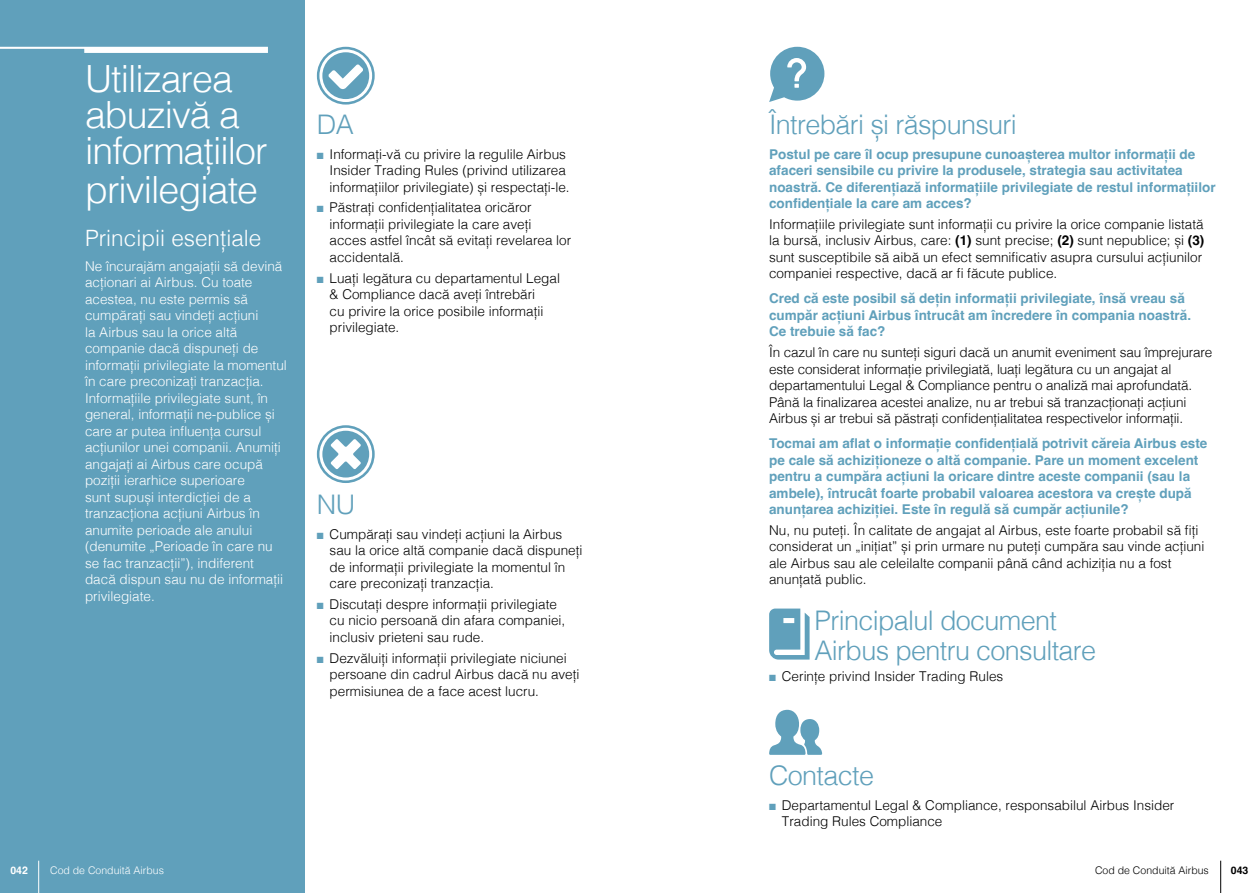
<style>
.page{position:relative;width:1259px;height:893px;background:#fff}
.page>*{position:absolute;margin:0;border:0;box-sizing:border-box;transform-origin:0 0}
.t1{font:300 37.5px/37px "Helvetica";letter-spacing:-.025em;color:#fff}
.t2{font:300 27px/30px "Helvetica";letter-spacing:-.025em;color:#60a0bb}
.t3{font:300 22.5px "Helvetica";color:#fff}
.t4{font:300 13.5px/16.5px "Helvetica";color:#000}
.t5{font:700 13.5px/16.5px "Helvetica";color:#60a0bb}
.t6{font:300 13.5px/16.5px "Helvetica";color:#fff}
.t7{font:300 10.5px "Helvetica";color:#fff}
.t8{font:300 10.5px "Helvetica";color:#000}
.t9{font:700 10.5px "Helvetica";color:#fff}
.t10{font:700 10.5px "Helvetica";color:#000}
.s1{color:#60a0bb}
.s2{font-weight:700}
</style>
<div class="page">
<div style="left:0;top:0;width:304px;height:893px;background:#60a0bb"></div>
<svg style="left:769px;top:609px;width:40px;height:51px"></svg>
<svg style="left:769px;top:710px;width:53px;height:45px"></svg>
<svg style="left:0;top:47px;width:268px;height:6px"></svg>
<svg style="left:317px;top:47px;width:58px;height:58px"></svg>
<svg style="left:317px;top:425px;width:58px;height:58px"></svg>
<svg style="left:769px;top:47px;width:55px;height:55px"></svg>
<hr style="left:38px;top:861px;width:1px;height:32px;background:#fff">
<hr style="left:1220px;top:861px;width:1px;height:32px;background:#000">
<h1 class="t1" style="left:85px;top:57px;width:184px">Utilizarea abuzivă a informațiilor privilegiate</h1>
<h3 class="t3" style="left:85px;top:218px;width:178px">Principii esențiale</h3>
<p class="t6" style="left:85px;top:257px;width:203px">Ne încurajăm angajații să devină acționari ai Airbus. Cu toate acestea, nu este permis să cumpărați sau vindeți acțiuni<br>la Airbus sau la orice altă companie dacă dispuneți de informații privilegiate la momentul în care preconizați tranzacția.<br>Informațiile privilegiate sunt, în general, informații ne-publice și care ar putea influența cursul acțiunilor unei companii. Anumiți angajați ai Airbus care ocupă poziții ierarhice superioare<br>sunt supuși interdicției de a tranzacționa acțiuni Airbus în anumite perioade ale anului (denumite „Perioade în care nu se fac tranzacții”), indiferent dacă dispun sau nu de informații privilegiate.</p>
<h2 class="t2" style="left:317px;top:107px;width:38px">DA</h2>
<p class="t4" style="left:330px;top:145px;width:242px;text-indent:-13px"><span class="s1">■</span> Informați-vă cu privire la regulile Airbus<br>Insider Trading Rules (privind utilizarea informațiilor privilegiate) și respectați-le.</p>
<p class="t4" style="left:330px;top:198px;width:243px;text-indent:-13px"><span class="s1">■</span> Păstrați confidențialitatea oricăror informații privilegiate la care aveți acces astfel încât să evitați revelarea lor accidentală.</p>
<p class="t4" style="left:330px;top:269px;width:232px;text-indent:-13px"><span class="s1">■</span> Luați legătura cu departamentul Legal &amp; Compliance dacă aveți întrebări<br>cu privire la orice posibile informații privilegiate.</p>
<h2 class="t2" style="left:317px;top:487px;width:40px">NU</h2>
<p class="t4" style="left:330px;top:525px;width:254px;text-indent:-13px"><span class="s1">■</span> Cumpărați sau vindeți acțiuni la Airbus sau la orice altă companie dacă dispuneți de informații privilegiate la momentul în care preconizați tranzacția.</p>
<p class="t4" style="left:330px;top:595px;width:237px;text-indent:-13px"><span class="s1">■</span> Discutați despre informații privilegiate cu nicio persoană din afara companiei, inclusiv prieteni sau rude.</p>
<p class="t4" style="left:330px;top:649px;width:251px;text-indent:-13px"><span class="s1">■</span> Dezvăluiți informații privilegiate niciunei persoane din cadrul Airbus dacă nu aveți permisiunea de a face acest lucru.</p>
<h2 class="t2" style="left:769px;top:107px;width:249px">Întrebări și răspunsuri</h2>
<p class="t5" style="left:769px;top:147px;width:448px">Postul pe care îl ocup presupune cunoașterea multor informații de afaceri sensibile cu privire la produsele, strategia sau activitatea noastră. Ce diferențiază informațiile privilegiate de restul informațiilor confidențiale la care am acces?</p>
<p class="t4" style="left:769px;top:215px;width:437px">Informațiile privilegiate sunt informații cu privire la orice companie listată la bursă, inclusiv Airbus, care: <span class="s2">(1)</span> sunt precise; <span class="s2">(2)</span> sunt nepublice; și <span class="s2">(3) </span>sunt susceptibile să aibă un efect semnificativ asupra cursului acțiunilor companiei respective, dacă ar fi făcute publice.</p>
<p class="t5" style="left:769px;top:292px;width:423px">Cred că este posibil să dețin informații privilegiate, însă vreau să cumpăr acțiuni Airbus întrucât am încredere în compania noastră.<br>Ce trebuie să fac?</p>
<p class="t4" style="left:769px;top:343px;width:445px">În cazul în care nu sunteți siguri dacă un anumit eveniment sau împrejurare este considerat informație privilegiată, luați legătura cu un angajat al departamentului Legal &amp; Compliance pentru o analiză mai aprofundată.<br>Până la finalizarea acestei analize, nu ar trebui să tranzacționați acțiuni Airbus și ar trebui să păstrați confidențialitatea respectivelor informații.</p>
<p class="t5" style="left:769px;top:437px;width:440px">Tocmai am aflat o informație confidențială potrivit căreia Airbus este pe cale să achiziționeze o altă companie. Pare un moment excelent pentru a cumpăra acțiuni la oricare dintre aceste companii (sau la ambele), întrucât foarte probabil valoarea acestora va crește după anunțarea achiziției. Este în regulă să cumpăr acțiunile?</p>
<p class="t4" style="left:769px;top:521px;width:437px">Nu, nu puteți. În calitate de angajat al Airbus, este foarte probabil să fiți considerat un „inițiat” și prin urmare nu puteți cumpăra sau vinde acțiuni ale Airbus sau ale celeilalte companii până când achiziția nu a fost anunțată public.</p>
<h2 class="t2" style="left:814px;top:604px;width:283px">Principalul document<br>Airbus pentru consultare</h2>
<p class="t4" style="left:769px;top:667px;width:236px"><span class="s1">■</span> Cerințe privind Insider Trading Rules</p>
<h2 class="t2" style="left:769px;top:758px;width:106px">Contacte</h2>
<p class="t4" style="left:782px;top:796px;width:394px;text-indent:-13px"><span class="s1">■</span> Departamentul Legal &amp; Compliance, responsabilul Airbus Insider<br>Trading Rules Compliance</p>
<p class="t9" style="left:10px;top:864px;width:19px">042</p>
<p class="t7" style="left:50px;top:862px;width:115px">Cod de Conduită Airbus</p>
<p class="t8" style="left:1095px;top:862px;width:115px">Cod de Conduită Airbus</p>
<p class="t10" style="left:1230px;top:864px;width:19px">043</p>
</div>
